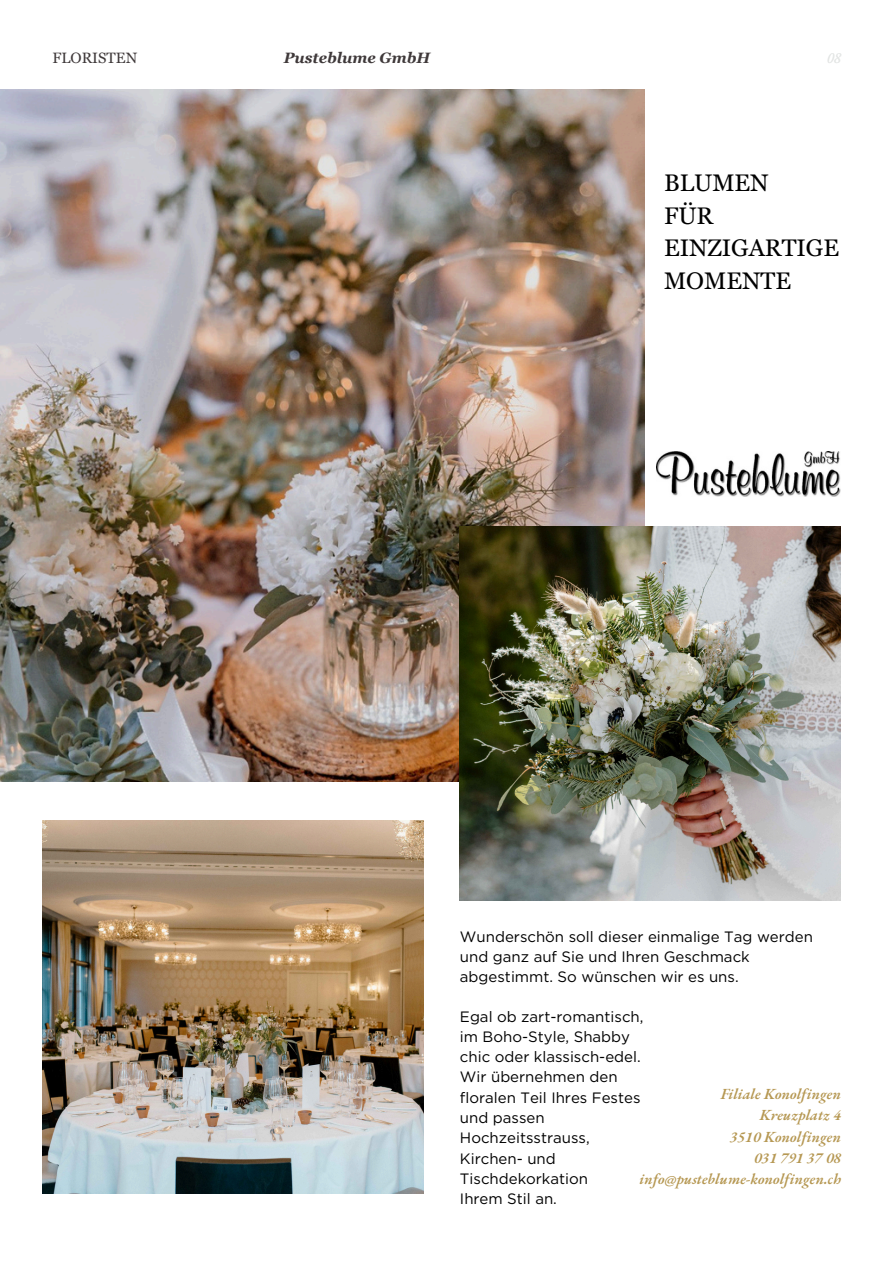
<style>
.page{position:relative;width:894px;height:1264px;background:#fff}
.page>*{position:absolute;margin:0;border:0;box-sizing:border-box;transform-origin:0 0}
.t1{font:24px/32.7px "Georgia Pro";color:#000}
.t2{font:15px/20.2px "Gotham";color:#000}
.t3{font:italic 600 15px/21.3px "EB Garamond";color:#b69853;text-align:right}
.t4{font:italic 700 15px "Georgia Pro";color:#3f393a}
.t5{font:15px "Georgia Pro";color:#3f393a}
.t6{font:italic 15px "EB Garamond";color:#e5e7e6}
</style>
<div class="page">
<img style="left:0;top:89px;width:644px;height:692px">
<img style="left:460px;top:527px;width:380px;height:373px">
<img style="left:656px;top:452px;width:184px;height:45px">
<img style="left:43px;top:820px;width:380px;height:373px">
<h3 class="t5" style="left:53px;top:50px;width:86px">FLORISTEN</h3>
<h1 class="t4" style="left:284px;top:50px;width:148px">Pusteblume GmbH</h1>
<p class="t6" style="left:826px;top:48px;width:16px">08</p>
<h1 class="t1" style="left:663px;top:166px;width:176px">BLUMEN<br>FÜR<br>EINZIGARTIGE<br>MOMENTE</h1>
<p class="t2" style="left:460px;top:926px;width:354px">Wunderschön soll dieser einmalige Tag werden und ganz auf Sie und Ihren Geschmack abgestimmt. So wünschen wir es uns.</p>
<p class="t2" style="left:460px;top:1006px;width:185px">Egal ob zart-romantisch, im Boho-Style, Shabby chic oder klassisch-edel.<br>Wir übernehmen den floralen Teil Ihres Festes und passen<br>Hochzeitsstrauss,<br>Kirchen- und<br>Tischdekorkation<br>Ihrem Stil an.</p>
<p class="t3" style="left:639px;top:1082px;width:203px">Filiale Konolfingen<br>Kreuzplatz 4<br>3510 Konolfingen<br>031 791 37 08 info@pusteblume-konolfingen.ch</p>
</div>
